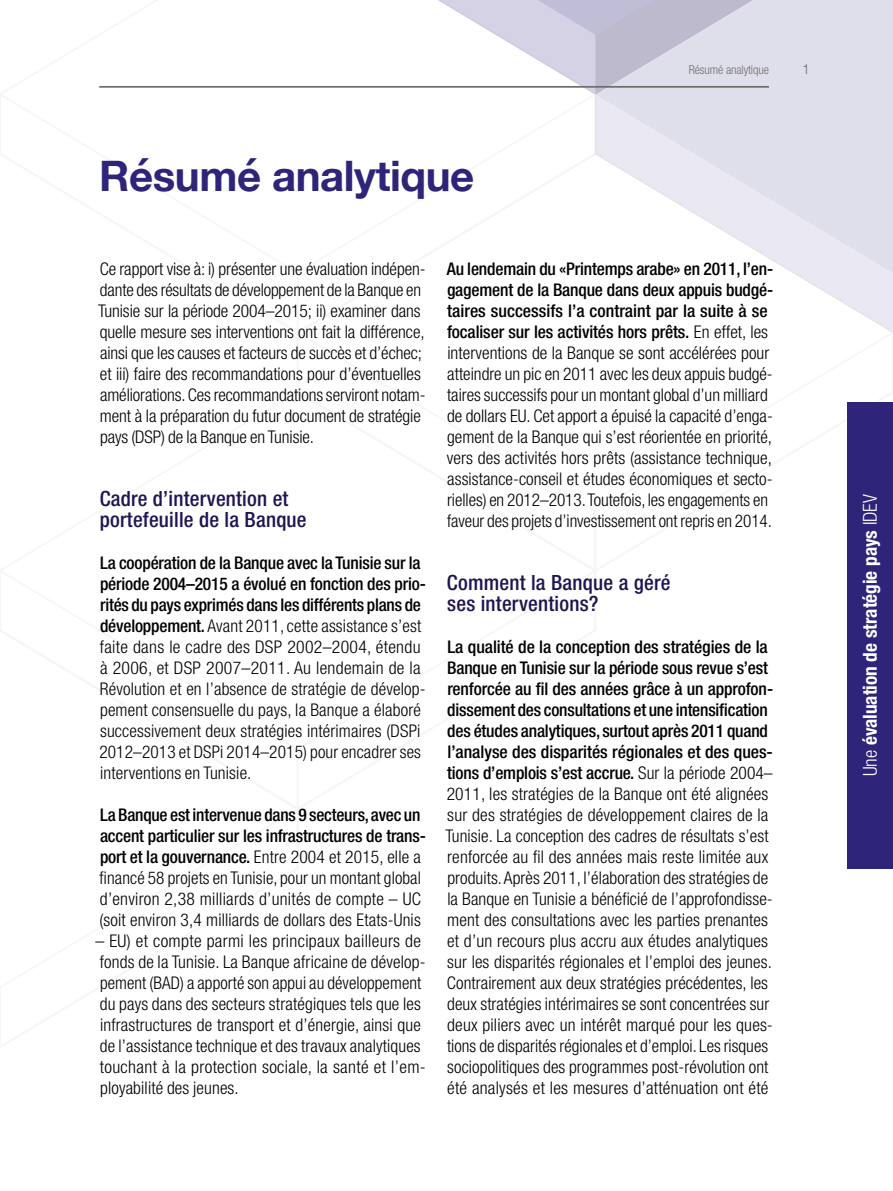
<style>
.page{position:relative;width:893px;height:1191px;background:#fff}
.page>*{position:absolute;margin:0;border:0;box-sizing:border-box;transform-origin:0 0}
.t1{font:700 42px "Helvetica Neue";letter-spacing:-.01em;color:#2e247a}
.t2{font:500 condensed 21px/21px "Helvetica Neue LT Std";letter-spacing:.01em;color:#211452}
.t3{font:700 condensed 19.25px "Helvetica Neue LT Std";color:#fff}
.t4{font:300 condensed 17.5px/21px "Helvetica Neue LT Std";letter-spacing:.005em;color:#000}
.t5{font:300 14px "Helvetica Neue LT Std";color:#706f6f}
.t6{font:300 condensed 12.25px "Helvetica Neue LT Std";letter-spacing:-.01em;color:#706f6f}
.s1{font-weight:500}
.s2{font-weight:300}
</style>
<div class="page">
<svg style="left:438px;top:0;width:455px;height:332px"></svg>
<div style="left:847px;top:402px;width:46px;height:466px;background:#2e247a"></div>
<hr style="left:99px;top:86px;width:670px;height:2px;background:#706f6f">
<h1 class="t1" style="left:99px;top:143px;width:377px">Résumé analytique</h1>
<p class="t6" style="left:689px;top:63px;width:82px">Résumé analytique</p>
<p class="t5" style="left:802px;top:61px;width:9px">1</p>
<p class="t4" style="left:98px;top:258px;width:329px">Ce rapport vise à: i) présenter une évaluation indépen&shy;dante des résultats de développement de la Banque en Tunisie sur la période 2004–2015; ii) examiner dans quelle mesure ses interventions ont fait la différence, ainsi que les causes et facteurs de succès et d’échec; et iii) faire des recommandations pour d’éventuelles améliorations. Ces recommandations serviront notam&shy;ment à la préparation du futur document de stratégie pays (DSP) de la Banque en Tunisie.</p>
<p class="t2" style="left:100px;top:488px;width:208px">Cadre d’intervention et portefeuille de la Banque</p>
<p class="t4" style="left:99px;top:552px;width:328px"><span class="s1">La coopération de la Banque avec la Tunisie sur la période 2004–2015 a évolué en fonction des prio&shy;rités du pays exprimés dans les différents plans de développement.</span> Avant 2011, cette assistance s’est faite dans le cadre des DSP 2002–2004, étendu à 2006, et DSP 2007–2011. Au lendemain de la Révolution et en l’absence de stratégie de dévelop&shy;pement consensuelle du pays, la Banque a élaboré successivement deux stratégies intérimaires (DSPi 2012–2013 et DSPi 2014–2015) pour encadrer ses interventions en Tunisie.</p>
<p class="t4" style="left:99px;top:804px;width:328px"><span class="s1">La Banque est intervenue dans 9 secteurs, avec un accent particulier sur les infrastructures de trans&shy;port et la gouvernance.</span> Entre 2004 et 2015, elle a financé 58 projets en Tunisie, pour un montant global d’environ 2,38 milliards d’unités de compte – UC (soit environ 3,4 milliards de dollars des Etats-Unis</p>
<p class="t4" style="left:95px;top:930px;width:332px">– EU) et compte parmi les principaux bailleurs de fonds de la Tunisie. La Banque africaine de dévelop&shy;pement (BAD) a apporté son appui au développement du pays dans des secteurs stratégiques tels que les infrastructures de transport et d’énergie, ainsi que de l’assistance technique et des travaux analytiques touchant à la protection sociale, la santé et l’em&shy;ployabilité des jeunes.</p>
<p class="t4" style="left:447px;top:258px;width:328px"><span class="s1">Au lendemain du «Printemps arabe» en 2011, l’en&shy;gagement de la Banque dans deux appuis budgé&shy;taires successifs l’a contraint par la suite à se focaliser sur les activités hors prêts.</span> En effet, les interventions de la Banque se sont accélérées pour atteindre un pic en 2011 avec les deux appuis budgé&shy;taires successifs pour un montant global d’un milliard de dollars EU. Cet apport a épuisé la capacité d’enga&shy;gement de la Banque qui s’est réorientée en priorité, vers des activités hors prêts (assistance technique, assistance-conseil et études économiques et secto&shy;rielles) en 2012–2013. Toutefois, les engagements en faveur des projets d’investissement ont repris en 2014.</p>
<p class="t2" style="left:447px;top:572px;width:225px">Comment la Banque a géré ses interventions?</p>
<p class="t4" style="left:445px;top:636px;width:329px"><span class="s1">La qualité de la conception des stratégies de la Banque en Tunisie sur la période sous revue s’est renforcée au fil des années grâce à un approfon&shy;dissement des consultations et une intensification des études analytiques, surtout après 2011 quand l’analyse des disparités régionales et des ques&shy;tions d’emplois s’est accrue.</span> Sur la période 2004– 2011, les stratégies de la Banque ont été alignées sur des stratégies de développement claires de la Tunisie. La conception des cadres de résultats s’est renforcée au fil des années mais reste limitée aux produits. Après 2011, l’élaboration des stratégies de la Banque en Tunisie a bénéficié de l’approfondisse&shy;ment des consultations avec les parties prenantes et d’un recours plus accru aux études analytiques sur les disparités régionales et l’emploi des jeunes.<br>Contrairement aux deux stratégies précédentes, les deux stratégies intérimaires se sont concentrées sur deux piliers avec un intérêt marqué pour les ques&shy;tions de disparités régionales et d’emploi. Les risques sociopolitiques des programmes post-révolution ont été analysés et les mesures d’atténuation ont été</p>
<p class="t3" style="left:858px;top:776px;width:284px;rotate:-90deg"><span class="s2">Une</span> évaluation de stratégie pays <span class="s2">IDEV</span></p>
</div>
